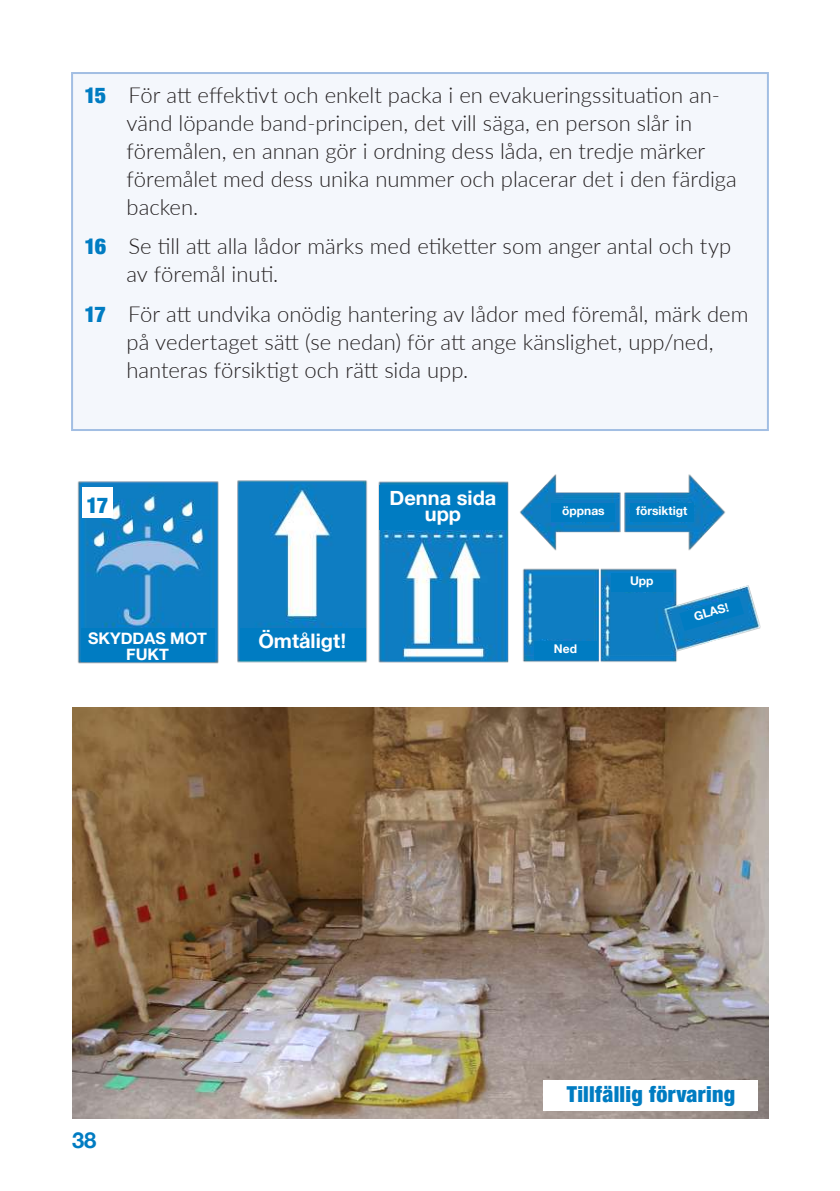
<style>
.page{position:relative;width:840px;height:1191px;background:#fff}
.page>*{position:absolute;margin:0;border:0;box-sizing:border-box;transform-origin:0 0}
.t1{font:300 22px/28px "Lato";color:#231f20}
.t2{font:900 condensed 22px "Helvetica Neue";letter-spacing:.01em;color:#007cc2}
.t3{font:700 22px "Helvetica Neue";color:#007cc2}
.t4{font:700 20px/16px "Helvetica Neue";color:#fff;text-align:center}
.t5{font:700 16px/16px "Helvetica Neue";color:#fff;text-align:center}
.t6{font:700 12px "Helvetica Neue";color:#fff}
.s1{font-family:"Helvetica Neue";font-weight:900;font-stretch:condensed;color:#007cc2}
.s2{font-family:"Arial"}
</style>
<div class="page">
<div style="left:72px;top:73px;width:695px;height:357px;background:#f4f7fc"></div>
<div style="left:71px;top:72px;width:697px;height:359px;border:2px solid #a2bee3"></div>
<img style="left:72px;top:707px;width:696px;height:412px">
<div style="left:543px;top:1080px;width:214px;height:30px;background:#fff"></div>
<img style="left:77px;top:480px;width:291px;height:184px">
<img style="left:378px;top:481px;width:131px;height:182px">
<img style="left:520px;top:474px;width:206px;height:77px">
<img style="left:522px;top:568px;width:239px;height:94px">
<div style="left:82px;top:487px;width:31px;height:30px;background:#fff"></div>
<div style="left:81px;top:628px;width:133px;height:34px;background:#007cc2"></div>
<div style="left:240px;top:628px;width:125px;height:32px;background:#007cc2"></div>
<div style="left:379px;top:485px;width:127px;height:45px;background:#007cc2"></div>
<div style="left:551px;top:503px;width:64px;height:18px;background:#007cc2"></div>
<div style="left:629px;top:503px;width:64px;height:18px;background:#007cc2"></div>
<div style="left:533px;top:641px;width:64px;height:19px;background:#007cc2"></div>
<div style="left:610px;top:573px;width:62px;height:19px;background:#007cc2"></div>
<svg style="left:679px;top:596px;width:64px;height:35px;background:#1986c5"></svg>
<p class="t1" style="left:126px;top:80px;width:611px;text-indent:-42px"><span class="s1">15</span> För att effektivt och enkelt packa i en evakueringssituation an&shy;vänd löpande band-principen, det vill säga, en person slår in föremålen, en annan gör i ordning dess låda, en tredje märker föremålet med dess unika nummer och placerar det i den färdiga backen.</p>
<p class="t1" style="left:126px;top:232px;width:606px;text-indent:-42px"><span class="s1">16</span> Se till att alla lådor märks med etiketter som anger antal och typ av föremål inuti.</p>
<p class="t1" style="left:126px;top:299px;width:623px;text-indent:-42px"><span class="s1">17</span> För att undvika onödig hantering av lådor med föremål, märk dem på vedertaget sätt (se nedan) för att ange känslighet, upp/ned, hanteras försiktigt och rätt sida upp.</p>
<p class="t2" style="left:87px;top:492px;width:23px">17</p>
<p class="t5" style="left:88px;top:630px;width:120px">SKYDDAS MOT<br>FUKT</p>
<p class="t4" style="left:258px;top:632px;width:90px">Ömtåligt<span class="s2">!</span></p>
<p class="t4" style="left:389px;top:489px;width:108px">Denna sida upp</p>
<p class="t6" style="left:562px;top:503px;width:44px">öppnas</p>
<p class="t6" style="left:635px;top:503px;width:53px">försiktigt</p>
<p class="t6" style="left:553px;top:641px;width:25px">Ned</p>
<p class="t6" style="left:629px;top:573px;width:25px">Upp</p>
<p class="t6" style="left:691px;top:609px;width:37px;rotate:-16deg">GLAS!</p>
<p class="t3" style="left:72px;top:1127px;width:26px">38</p>
<p class="t2" style="left:566px;top:1080px;width:170px">Tillfällig förvaring</p>
</div>
